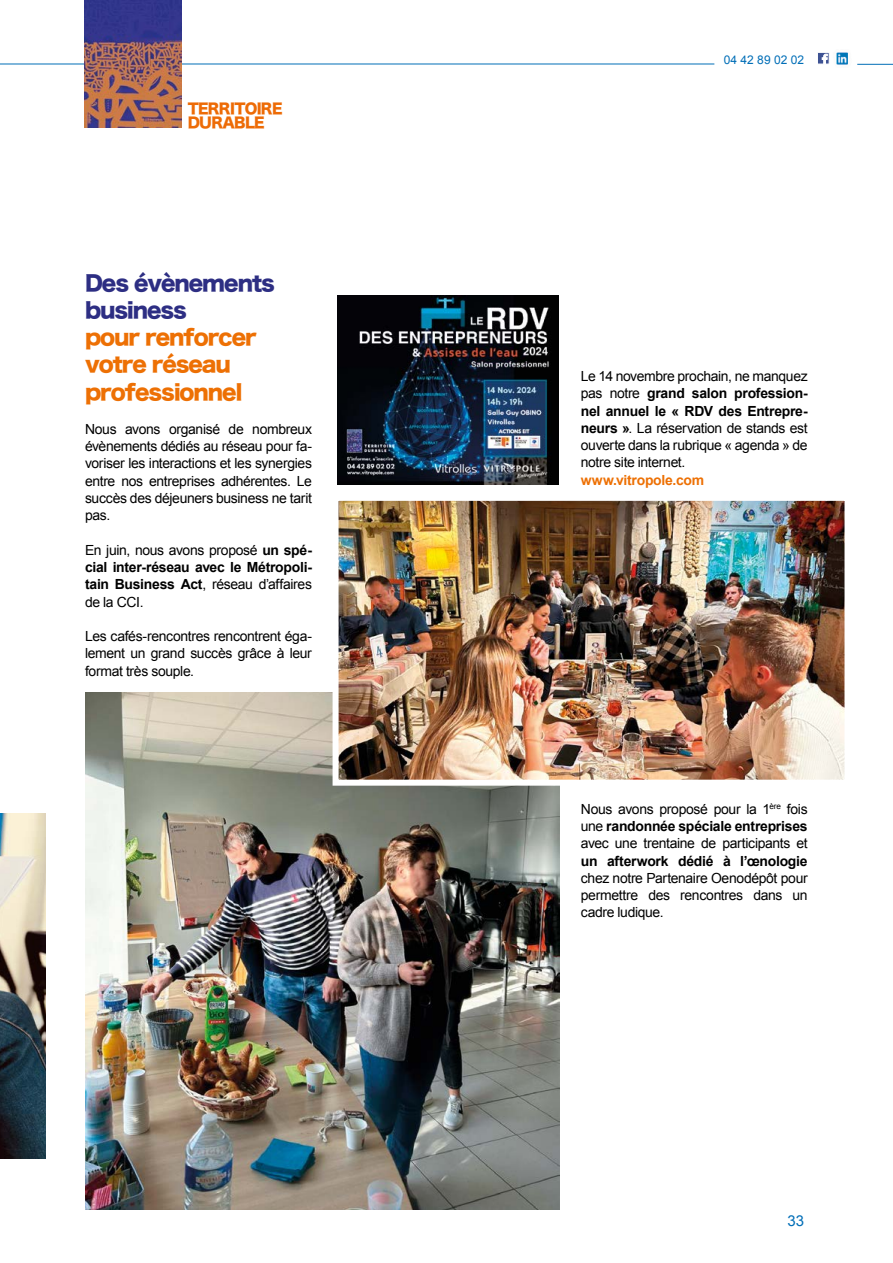
<style>
.page{position:relative;width:893px;height:1263px;background:#fff}
.page>*{position:absolute;margin:0;border:0;box-sizing:border-box;transform-origin:0 0}
.t1{font:21px/27px "Hira Kaku Std W8";letter-spacing:-.05em;color:#ed7004}
.t2{font:21px/27px "Hira Kaku Std W8";letter-spacing:-.05em;color:#2d2e83}
.t3{font:15px "Arial";color:#006eb7}
.t4{font:14.4px/14.4px "Hira Kaku Std W8";letter-spacing:-.05em;color:#ed6b06}
.t5{font:13.95px/17.2px "Arial";letter-spacing:-.025em;color:#000;text-align:justify}
.t6{font:700 13.95px/17.2px "Arial";letter-spacing:-.02em;color:#000;text-align:justify}
.t7{font:700 13.95px "Arial";letter-spacing:-.015em;color:#ed7004}
.t8{font:12px "Arial";color:#006eb7}
.s1{font-weight:400}
.s2{font-weight:700}
</style>
<div class="page">
<div style="left:817px;top:52px;width:12px;height:12px;background:#3e5293"></div>
<div style="left:817px;top:52px;width:12px;height:12px;border:1px solid #fff"></div>
<svg style="left:822px;top:54px;width:6px;height:10px"></svg>
<hr style="left:0;top:64px;width:714px;height:1px;background:#006eb7">
<hr style="left:857px;top:64px;width:36px;height:1px;background:#006eb7">
<img style="left:836px;top:52px;width:12px;height:13px">
<img style="left:85px;top:0;width:97px;height:127px">
<img style="left:338px;top:296px;width:221px;height:189px">
<img style="left:0;top:814px;width:45px;height:344px">
<img style="left:85px;top:692px;width:475px;height:517px">
<img style="left:340px;top:502px;width:503px;height:277px">
<div style="left:333px;top:495px;width:517px;height:291px;border:6px solid #fff"></div>
<p class="t4" style="left:188px;top:101px;width:96px">TERRITOIRE<br>DURABLE</p>
<h1 class="t2" style="left:85px;top:271px;width:191px">Des évènements business</h1>
<h1 class="t1" style="left:85px;top:325px;width:173px">pour renforcer votre réseau professionnel</h1>
<p class="t5" style="left:85px;top:421px;width:228px">Nous avons organisé de nombreux évènements dédiés au réseau pour fa&shy;voriser les interactions et les synergies entre nos entreprises adhérentes. Le succès des déjeuners business ne tarit pas.</p>
<p class="t6" style="left:85px;top:542px;width:228px"><span class="s1">En juin, nous avons proposé</span> un spé&shy;cial inter-réseau avec le Métropoli&shy;tain Business Act<span class="s1">, réseau d’affaires de la CCI.</span></p>
<p class="t5" style="left:85px;top:628px;width:228px">Les cafés-rencontres rencontrent éga&shy;lement un grand succès grâce à leur format très souple.</p>
<p class="t8" style="left:724px;top:52px;width:82px">04 42 89 02 02</p>
<p class="t5" style="left:581px;top:368px;width:228px">Le 14 novembre prochain, ne manquez pas notre <span class="s2">grand salon profession&shy;nel annuel le « RDV des Entrepre&shy;neurs »</span>. La réservation de stands est ouverte dans la rubrique « agenda » de notre site internet.</p>
<p class="t7" style="left:581px;top:470px;width:125px">www.vitropole.com</p>
<p class="t5" style="left:581px;top:800px;width:228px">Nous avons proposé pour la 1<sup>ère</sup> fois une <span class="s2">randonnée spéciale entreprises </span>avec une trentaine de participants et</p>
<p class="t6" style="left:581px;top:852px;width:228px">un afterwork dédié à l’œnologie</p>
<p class="t5" style="left:581px;top:869px;width:228px">chez notre Partenaire Oenodépôt pour permettre des rencontres dans un cadre ludique.</p>
<p class="t3" style="left:787px;top:1211px;width:18px">33</p>
</div>
